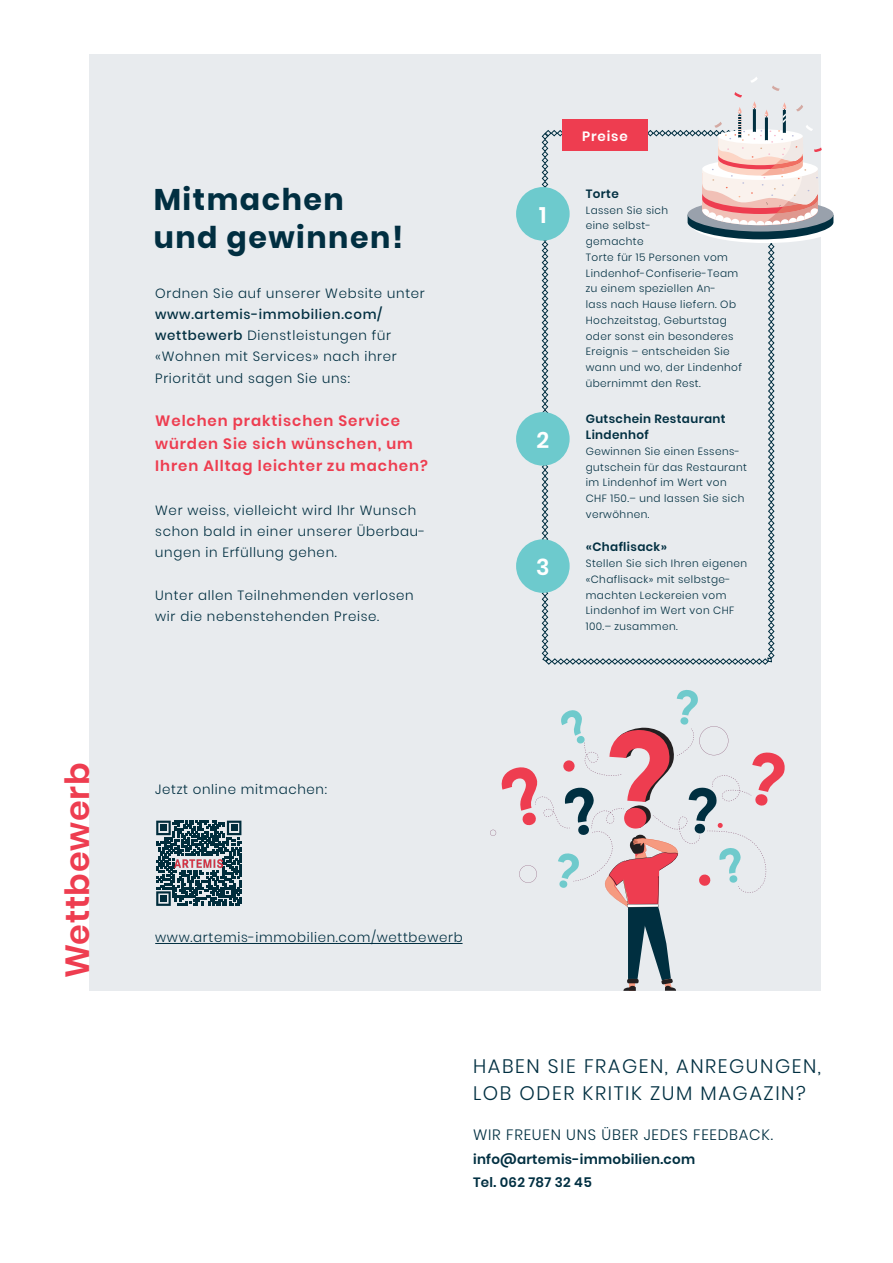
<style>
.page{position:relative;width:893px;height:1263px;background:#fff}
.page>*{position:absolute;margin:0;border:0;box-sizing:border-box;transform-origin:0 0}
.t1{font:600 33.45px "Poppins";letter-spacing:.02em;color:#ee3d50}
.t2{font:700 30px/37.5px "Poppins";letter-spacing:.05em;color:#012f41}
.t3{font:600 22.5px "Poppins";color:#fff}
.t4{font:300 19.5px "Poppins";letter-spacing:.08em;color:#012f41}
.t5{font:600 15px/22.5px "Poppins";letter-spacing:.06em;color:#ee3d50}
.t6{font:300 15px "Poppins";letter-spacing:.05em;color:#012f41}
.t7{font:600 13.5px "Poppins";letter-spacing:.02em;color:#012f41}
.t8{font:600 13.5px "Poppins";letter-spacing:.06em;color:#fff}
.t9{font:300 13.35px/21.1px "Poppins";letter-spacing:.05em;color:#012f41}
.t10{font:600 12px/16.5px "Poppins";letter-spacing:.03em;color:#012f41}
.Kleinere_Text_Light{font:300 10.5px/15.8px "Poppins";letter-spacing:.04em;color:#012f41}
.s1{font-weight:500}
</style>
<div class="page">
<div style="left:89px;top:54px;width:732px;height:937px;background:#e8ebee"></div>
<hr style="left:155px;top:943px;width:308px;height:1px;background:#012f41">
<div style="left:516px;top:187px;width:54px;height:54px;background:#6dcacd;border-radius:50%"></div>
<div style="left:516px;top:412px;width:54px;height:54px;background:#6dcacd;border-radius:50%"></div>
<div style="left:516px;top:539px;width:54px;height:54px;background:#6dcacd;border-radius:50%"></div>
<svg style="left:156px;top:820px;width:86px;height:84px"></svg>
<svg style="left:156px;top:821px;width:85px;height:85px"></svg>
<div style="left:160px;top:895px;width:7px;height:7px;background:#003141"></div>
<img style="left:175px;top:856px;width:48px;height:14px">
<svg style="left:490px;top:690px;width:295px;height:301px"></svg>
<svg style="left:542px;top:77px;width:291px;height:588px"></svg>
<p class="t1" style="left:58px;top:978px;width:216px;rotate:-90deg">Wettbewerb</p>
<p class="t2" style="left:154px;top:181px;width:251px">Mitmachen und gewinnen!</p>
<p class="t9" style="left:155px;top:283px;width:271px">Ordnen Sie auf unserer Website unter <span class="s1">www.artemis-immobilien.com/ wettbewerb</span> Dienstleistungen für «Wohnen mit Services» nach ihrer<br>Priorität und sagen Sie uns:</p>
<p class="t5" style="left:155px;top:410px;width:274px">Welchen praktischen Service würden Sie sich wünschen, um<br>Ihren Alltag leichter zu machen?</p>
<p class="t9" style="left:155px;top:500px;width:272px">Wer weiss, vielleicht wird Ihr Wunsch schon bald in einer unserer Überbau&shy;ungen in Erfüllung gehen.</p>
<p class="t9" style="left:155px;top:584px;width:260px">Unter allen Teilnehmenden verlosen wir die nebenstehenden Preise.</p>
<p class="t3" style="left:539px;top:202px;width:9px">1</p>
<p class="t3" style="left:536px;top:427px;width:14px">2</p>
<p class="t3" style="left:536px;top:554px;width:15px">3</p>
<p class="t8" style="left:582px;top:128px;width:47px">Preise</p>
<p class="t10" style="left:586px;top:185px;width:35px">Torte</p>
<p class="Kleinere_Text_Light" style="left:586px;top:202px;width:158px">Lassen Sie sich<br>eine selbst-<br>gemachte<br>Torte für 15 Personen vom<br>Lindenhof-Confiserie-Team zu einem speziellen An-<br>lass nach Hause liefern. Ob<br>Hochzeitstag, Geburtstag oder sonst ein besonderes<br>Ereignis – entscheiden Sie wann und wo, der Lindenhof übernimmt den Rest.</p>
<p class="t10" style="left:586px;top:410px;width:141px">Gutschein Restaurant<br>Lindenhof</p>
<p class="Kleinere_Text_Light" style="left:586px;top:443px;width:163px">Gewinnen Sie einen Essens&shy;gutschein für das Restaurant im Lindenhof im Wert von<br>CHF 150.– und lassen Sie sich verwöhnen.</p>
<p class="t10" style="left:586px;top:539px;width:83px">«Chaflisack»</p>
<p class="Kleinere_Text_Light" style="left:586px;top:555px;width:163px">Stellen Sie sich Ihren eigenen «Chaflisack» mit selbstge&shy;machten Leckereien vom<br>Lindenhof im Wert von CHF<br>100.– zusammen.</p>
<p class="t9" style="left:155px;top:779px;width:173px">Jetzt online mitmachen:</p>
<p class="t9" style="left:155px;top:927px;width:309px">www.artemis-immobilien.com/wettbewerb</p>
<p class="t4" style="left:473px;top:1055px;width:349px">HABEN SIE FRAGEN, ANREGUNGEN,</p>
<p class="t4" style="left:473px;top:1082px;width:334px">LOB ODER KRITIK ZUM MAGAZIN?</p>
<p class="t6" style="left:473px;top:1126px;width:301px">WIR FREUEN UNS ÜBER JEDES FEEDBACK.</p>
<p class="t7" style="left:473px;top:1152px;width:224px">info@artemis-immobilien.com</p>
<p class="t7" style="left:473px;top:1174px;width:120px">Tel. 062 787 32 45</p>
</div>
